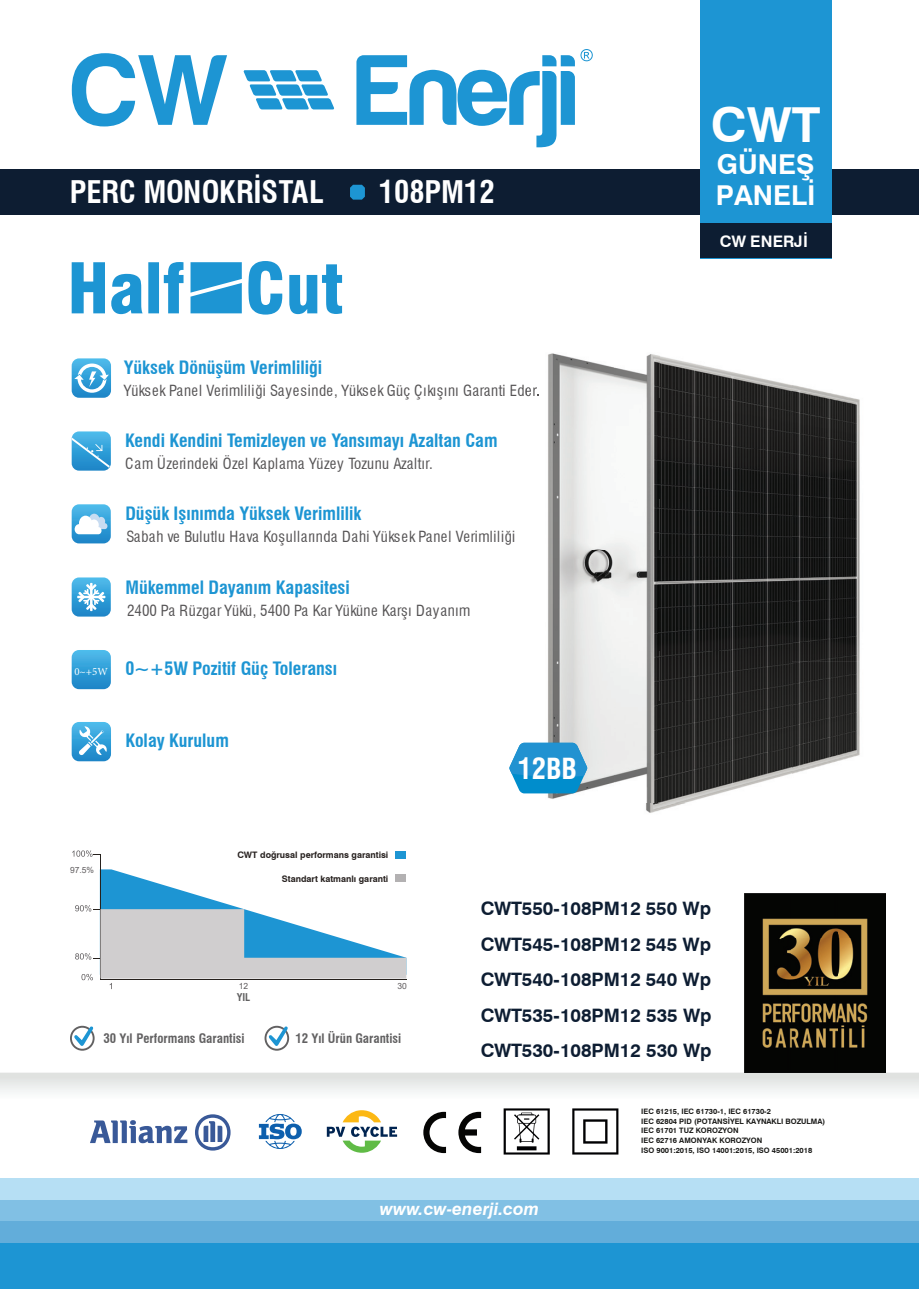
<style>
.page{position:relative;width:919px;height:1289px;background:#fff}
.page>*{position:absolute;margin:0;border:0;box-sizing:border-box;transform-origin:0 0}
.t1{font:700 48.3px "Swiss 721 BT";color:#fff}
.t2{font:700 condensed 30.45px "Swiss 721 BT";color:#fff}
.t3{font:700 condensed 28.35px "Swiss 721 BT";color:#fff}
.t4{font:700 27.3px "Swiss 721 BT";color:#fff}
.t5{font:700 18.45px/35.4px "Swiss 721 BT";color:#0d1d32;text-align:justify}
.t6{font:700 condensed 18px "Swiss 721 BT";color:#1d95d3}
.t7{font:italic 700 17.25px "Swiss 721 BT";color:#fff}
.t8{font:700 15.9px "Swiss 721 BT";letter-spacing:.01em;color:#fff}
.t9{font:condensed 15px "Swiss 721 BT";letter-spacing:.03em;color:#565455}
.t10{font:700 condensed 12.75px "Swiss 721 BT";color:#626162}
.t11{font:700 condensed 10.5px "Swiss 721 BT";color:#626162}
.t12{font:700 9px "Swiss 721 BT";color:#26201e}
.t13{font:8.55px "Arial";color:#5e5b5d}
.t14{font:700 7.5px/9.8px "Swiss 721 BT";color:#181816}
.s1{font-family:"Minion Pro";font-weight:400;font-stretch:normal;font-size:10.8px;color:#fff}
</style>
<div class="page">
<div style="left:0;top:169px;width:918px;height:46px;background:#0d1d32"></div>
<div style="left:700px;top:0;width:131px;height:258px;background:#1d95d3"></div>
<div style="left:700px;top:223px;width:131px;height:35px;background:#0d1d32"></div>
<svg style="left:72px;top:49px;width:520px;height:98px"></svg>
<div style="left:0;top:1242px;width:918px;height:46px;background:#1d95d3"></div>
<div style="left:0;top:1220px;width:918px;height:22px;background:#62adda"></div>
<div style="left:0;top:1199px;width:918px;height:21px;background:#81c0e4"></div>
<div style="left:0;top:1178px;width:918px;height:21px;background:#b6dff4"></div>
<img style="left:0;top:1072px;width:918px;height:20px">
<svg style="left:350px;top:185px;width:15px;height:15px"></svg>
<img style="left:744px;top:893px;width:141px;height:179px">
<hr style="left:100px;top:854px;width:1px;height:125px;background:#26211d">
<svg style="left:72px;top:850px;width:28px;height:6px"></svg>
<div style="left:395px;top:851px;width:11px;height:7px;background:#1d95d3"></div>
<svg style="left:75px;top:869px;width:331px;height:120px"></svg>
<svg style="left:70px;top:1025px;width:25px;height:25px"></svg>
<svg style="left:264px;top:1025px;width:25px;height:25px"></svg>
<svg style="left:72px;top:358px;width:39px;height:40px"></svg>
<svg style="left:72px;top:431px;width:39px;height:39px;background:#4aaadd"></svg>
<svg style="left:72px;top:577px;width:39px;height:39px"></svg>
<svg style="left:72px;top:650px;width:39px;height:39px;background:#38a2d9"></svg>
<svg style="left:72px;top:722px;width:39px;height:39px;background:#58b1df"></svg>
<svg style="left:72px;top:504px;width:39px;height:39px"></svg>
<svg style="left:72px;top:261px;width:270px;height:53px"></svg>
<img style="left:526px;top:353px;width:225px;height:449px">
<svg style="left:526px;top:387px;width:12px;height:9px"></svg>
<img style="left:751px;top:376px;width:109px;height:409px">
<img style="left:646px;top:802px;width:41px;height:11px">
<svg style="left:509px;top:742px;width:78px;height:51px;background:#359dd2"></svg>
<svg style="left:259px;top:1114px;width:43px;height:34px"></svg>
<svg style="left:572px;top:1108px;width:46px;height:46px"></svg>
<svg style="left:503px;top:1108px;width:46px;height:46px"></svg>
<svg style="left:327px;top:1110px;width:70px;height:42px"></svg>
<svg style="left:423px;top:1111px;width:23px;height:42px"></svg>
<svg style="left:458px;top:1111px;width:23px;height:42px"></svg>
<svg style="left:90px;top:1120px;width:97px;height:23px"></svg>
<svg style="left:195px;top:1114px;width:35px;height:36px"></svg>
<h1 class="t1" style="left:710px;top:96px;width:111px">CWT</h1>
<h3 class="t4" style="left:717px;top:147px;width:99px">GÜNEŞ</h3>
<h2 class="t2" style="left:70px;top:173px;width:256px">PERC MONOKRİSTAL</h2>
<h2 class="t2" style="left:379px;top:173px;width:117px">108PM12</h2>
<h3 class="t4" style="left:715px;top:179px;width:101px">PANELİ</h3>
<p class="t8" style="left:719px;top:232px;width:90px">CW ENERJİ</p>
<p class="t6" style="left:124px;top:357px;width:200px">Yüksek Dönüşüm Verimliliği</p>
<p class="t9" style="left:124px;top:381px;width:417px">Yüksek Panel Verimliliği Sayesinde, Yüksek Güç Çıkışını Garanti Eder.</p>
<p class="t6" style="left:125px;top:429px;width:374px">Kendi Kendini Temizleyen ve Yansımayı Azaltan Cam</p>
<p class="t9" style="left:125px;top:455px;width:309px">Cam Üzerindeki Özel Kaplama Yüzey Tozunu Azaltır.</p>
<p class="t6" style="left:125px;top:503px;width:237px">Düşük Işınımda Yüksek Verimlilik</p>
<p class="t9" style="left:126px;top:527px;width:390px">Sabah ve Bulutlu Hava Koşullarında Dahi Yüksek Panel Verimliliği</p>
<p class="t6" style="left:125px;top:576px;width:226px">Mükemmel Dayanım Kapasitesi</p>
<p class="t9" style="left:127px;top:601px;width:345px">2400 Pa Rüzgar Yükü, 5400 Pa Kar Yüküne Karşı Dayanım</p>
<p class="t6" style="left:74px;top:658px;width:264px"><span class="s1">0~+5W</span> 0~+5W Pozitif Güç Toleransı</p>
<p class="t6" style="left:125px;top:730px;width:105px">Kolay Kurulum</p>
<p class="t13" style="left:70px;top:863px;width:26px">97.5%</p>
<p class="t12" style="left:237px;top:849px;width:152px">CWT doğrusal performans garantisi</p>
<p class="t12" style="left:282px;top:872px;width:108px">Standart katmanlı garanti</p>
<p class="t13" style="left:239px;top:980px;width:11px">12</p>
<p class="t13" style="left:397px;top:980px;width:11px">30</p>
<p class="t11" style="left:237px;top:990px;width:15px">YIL</p>
<p class="t10" style="left:103px;top:1030px;width:142px">30 Yıl Performans Garantisi</p>
<p class="t10" style="left:295px;top:1030px;width:107px">12 Yıl Ürün Garantisi</p>
<h3 class="t3" style="left:517px;top:751px;width:61px">12BB</h3>
<p class="t5" style="left:480px;top:890px;width:232px">CWT550-108PM12 550 Wp</p>
<p class="t5" style="left:480px;top:926px;width:232px">CWT545-108PM12 545 Wp</p>
<p class="t5" style="left:480px;top:961px;width:232px">CWT540-108PM12 540 Wp CWT535-108PM12 535 Wp CWT530-108PM12 530 Wp</p>
<p class="t7" style="left:380px;top:1198px;width:160px">www.cw-enerji.com</p>
<p class="t14" style="left:641px;top:1106px;width:185px">IEC 61215, IEC 61730-1, IEC 61730-2<br>IEC 62804 PID (POTANSİYEL KAYNAKLI BOZULMA)<br>IEC 61701 TUZ KOROZYON<br>IEC 62716 AMONYAK KOROZYON<br>ISO 9001:2015, ISO 14001:2015, ISO 45001:2018</p>
</div>
